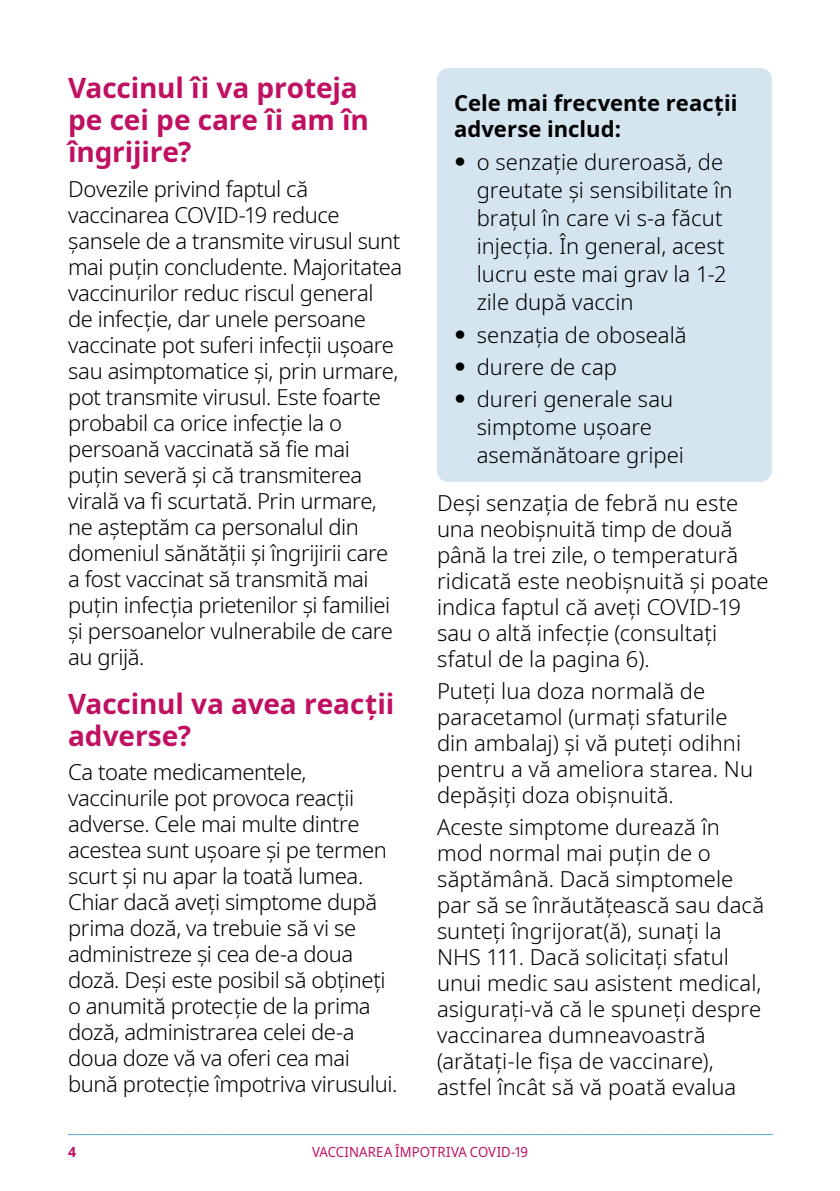
<style>
.page{position:relative;width:840px;height:1191px;background:#fff}
.page>*{position:absolute;margin:0;border:0;box-sizing:border-box;transform-origin:0 0}
.t1{font:700 28px/32px "Noto Sans";letter-spacing:-.005em;color:#c01062}
.t2{font:300 22px/26px "Noto Sans";letter-spacing:-.01em;color:#000}
.t3{font:700 22px/26px "Noto Sans";color:#000}
.t4{font:14px "Noto Sans";color:#c01062;scale:.94 1}
.t5{font:14px "Noto Sans Bold 2";color:#c01062}
.s1{font-family:"Frutiger";font-size:24px}
</style>
<div class="page">
<hr style="left:68px;top:1134px;width:703px;height:1px;background:#5fabc9">
<svg style="left:73px;top:1134px;width:699px;height:1px"></svg>
<div style="left:437px;top:68px;width:334px;height:414px;background:#d4e5f0;border-radius:11px"></div>
<p class="t1" style="left:68px;top:72px;width:302px">Vaccinul îi va proteja pe cei pe care îi am în îngrijire?</p>
<p class="t2" style="left:68px;top:176px;width:335px">Dovezile privind faptul că vaccinarea COVID-19 reduce șansele de a transmite virusul sunt mai puțin concludente. Majoritatea vaccinurilor reduc riscul general de infecție, dar unele persoane vaccinate pot suferi infecții ușoare sau asimptomatice și, prin urmare, pot transmite virusul. Este foarte probabil ca orice infecție la o persoană vaccinată să fie mai puțin severă și că transmiterea virală va fi scurtată. Prin urmare, ne așteptăm ca personalul din domeniul sănătății și îngrijirii care a fost vaccinat să transmită mai puțin infecția prietenilor și familiei și persoanelor vulnerabile de care au grijă.</p>
<p class="t1" style="left:68px;top:688px;width:327px">Vaccinul va avea reacții adverse?</p>
<p class="t2" style="left:68px;top:760px;width:331px">Ca toate medicamentele, vaccinurile pot provoca reacții adverse. Cele mai multe dintre acestea sunt ușoare și pe termen scurt și nu apar la toată lumea.<br>Chiar dacă aveți simptome după prima doză, va trebuie să vi se administreze și cea de-a doua doză. Deși este posibil să obțineți o anumită protecție de la prima doză, administrarea celei de-a doua doze vă va oferi cea mai bună protecție împotriva virusului.</p>
<p class="t3" style="left:454px;top:90px;width:285px">Cele mai frecvente reacții adverse includ:</p>
<p class="t2" style="left:476px;top:149px;width:257px;line-height:28px;text-indent:-23px"><span class="s1">•</span> o senzație dureroasă, de greutate și sensibilitate în brațul în care vi s-a făcut injecția. În general, acest lucru este mai grav la 1-2 zile după vaccin</p>
<p class="t2" style="left:454px;top:322px;width:234px"><span class="s1">•</span> senzația de oboseală</p>
<p class="t2" style="left:454px;top:354px;width:164px"><span class="s1">•</span> durere de cap</p>
<p class="t2" style="left:476px;top:386px;width:209px;line-height:28px;text-indent:-23px"><span class="s1">•</span> dureri generale sau simptome ușoare asemănătoare gripei</p>
<p class="t2" style="left:437px;top:491px;width:333px">Deși senzația de febră nu este una neobișnuită timp de două până la trei zile, o temperatură ridicată este neobișnuită și poate indica faptul că aveți COVID-19 sau o altă infecție (consultați sfatul de la pagina 6).</p>
<p class="t2" style="left:437px;top:678px;width:317px">Puteți lua doza normală de paracetamol (urmați sfaturile din ambalaj) și vă puteți odihni pentru a vă ameliora starea. Nu depășiți doza obișnuită.</p>
<p class="t2" style="left:437px;top:814px;width:328px">Aceste simptome durează în mod normal mai puțin de o săptămână. Dacă simptomele par să se înrăutățească sau dacă sunteți îngrijorat(ă), sunați la<br>NHS 111. Dacă solicitați sfatul unui medic sau asistent medical, asigurați-vă că le spuneți despre vaccinarea dumneavoastră (arătați-le fișa de vaccinare), astfel încât să vă poată evalua</p>
<p class="t5" style="left:68px;top:1141px;width:10px">4</p>
<p class="t4" style="left:312px;top:1141px;width:231px">VACCINAREA ÎMPOTRIVA COVID-19</p>
</div>
